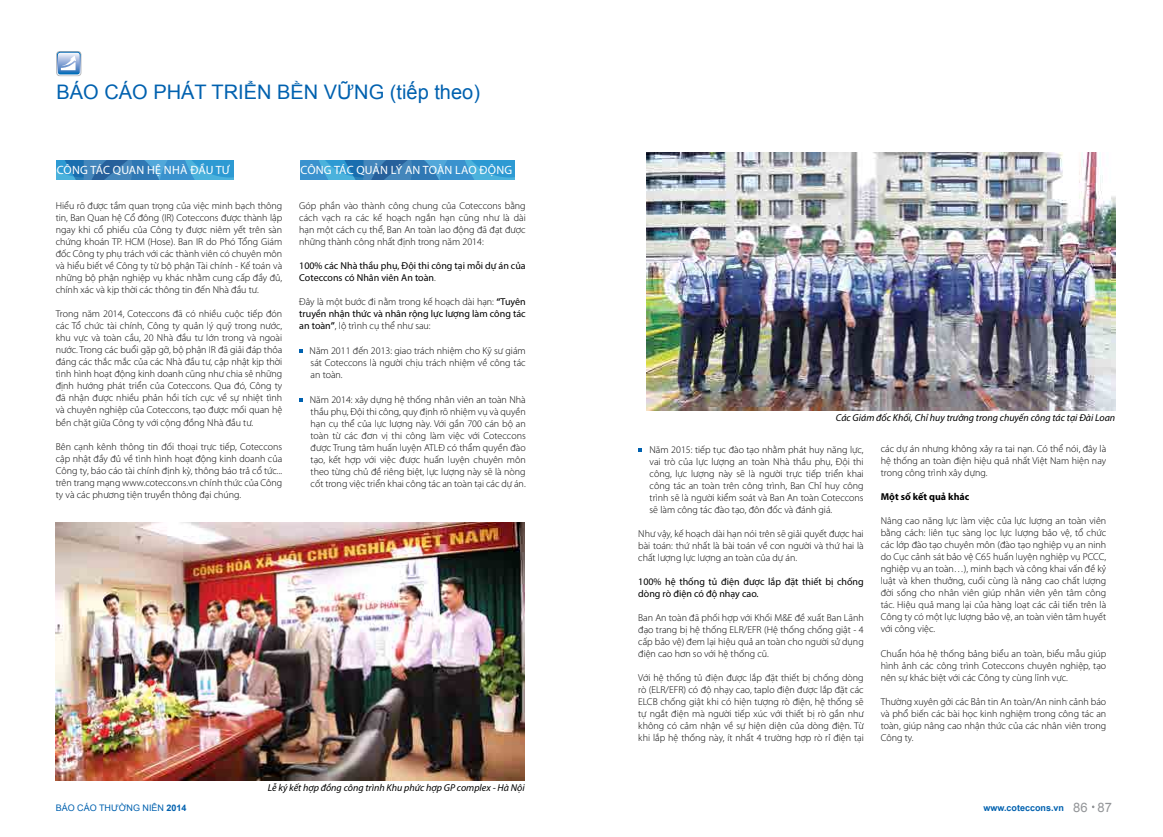
<style>
.page{position:relative;width:1163px;height:837px;background:#fff}
.page>*{position:absolute;margin:0;border:0;box-sizing:border-box;transform-origin:0 0}
.t1{font:20px "Arial";color:#0061af}
.t2{font:12px "Myriad Pro";letter-spacing:.02em;color:#fff}
.t3{font:300 10px/12px "Myriad Pro";color:#000;text-align:justify}
.t4{font:10px/12px "Myriad Pro";color:#000}
.t5{font:italic 10px "Myriad Pro";color:#000}
.t6{font:700 10px "Myriad Pro";color:#000}
.t7{font:9px "Arial";color:#0061af}
.t8{font:700 9px "Arial";color:#0061af}
.s1{font-weight:300}
.s2{font-weight:600}
.s3{font-weight:400}
.s4{font-weight:700}
.s5{font-weight:400;font-size:13px;color:#939598}
</style>
<div class="page">
<div style="left:57px;top:51px;width:24px;height:25px;border:1px solid #b1b4b6;border-radius:3px"></div>
<svg style="left:57px;top:52px;width:24px;height:23px"></svg>
<svg style="left:57px;top:161px;width:176px;height:19px;background:#378cc3"></svg>
<svg style="left:300px;top:161px;width:214px;height:19px;background:#388ec6"></svg>
<img style="left:56px;top:522px;width:468px;height:258px">
<img style="left:646px;top:152px;width:469px;height:258px">
<h1 class="t1" style="left:57px;top:78px;width:425px">BÁO CÁO PHÁT TRIỂN BỀN VỮNG (tiếp theo)</h1>
<p class="t2" style="left:57px;top:163px;width:175px">CÔNG TÁC QUAN HỆ NHÀ ĐẦU TƯ</p>
<p class="t2" style="left:300px;top:163px;width:213px">CÔNG TÁC QUẢN LÝ AN TOÀN LAO ĐỘNG</p>
<p class="t3" style="left:56px;top:200px;width:228px">Hiểu rõ được tầm quan trọng của việc minh bạch thông tin, Ban Quan hệ Cổ đông (IR) Coteccons được thành lập ngay khi cổ phiếu của Công ty được niêm yết trên sàn chứng khoán TP. HCM (Hose). Ban IR do Phó Tổng Giám đốc Công ty phụ trách với các thành viên có chuyên môn và hiểu biết về Công ty từ bộ phận Tài chính - Kế toán và những bộ phận nghiệp vụ khác nhằm cung cấp đầy đủ, chính xác và kịp thời các thông tin đến Nhà đầu tư.</p>
<p class="t3" style="left:56px;top:308px;width:228px">Trong năm 2014, Coteccons đã có nhiều cuộc tiếp đón các Tổ chức tài chính, Công ty quản lý quỹ trong nước, khu vực và toàn cầu, 20 Nhà đầu tư lớn trong và ngoài nước. Trong các buổi gặp gỡ, bộ phận IR đã giải đáp thỏa đáng các thắc mắc của các Nhà đầu tư, cập nhật kịp thời tình hình hoạt động kinh doanh cũng như chia sẻ những định hướng phát triển của Coteccons. Qua đó, Công ty đã nhận được nhiều phản hồi tích cực về sự nhiệt tình và chuyên nghiệp của Coteccons, tạo được mối quan hệ bền chặt giữa Công ty với cộng đồng Nhà đầu tư.</p>
<p class="t3" style="left:56px;top:440px;width:228px">Bên cạnh kênh thông tin đối thoại trực tiếp, Coteccons cập nhật đầy đủ về tình hình hoạt động kinh doanh của Công ty, báo cáo tài chính định kỳ, thông báo trả cổ tức... trên trang mạng www.coteccons.vn chính thức của Công ty và các phương tiện truyền thông đại chúng.</p>
<p class="t3" style="left:299px;top:200px;width:228px">Góp phần vào thành công chung của Coteccons bằng cách vạch ra các kế hoạch ngắn hạn cũng như là dài hạn một cách cụ thể, Ban An toàn lao động đã đạt được những thành công nhất định trong năm 2014:</p>
<p class="t4" style="left:299px;top:260px;width:228px">100% các Nhà thầu phụ, Đội thi công tại mỗi dự án của<br>Coteccons có Nhân viên An toàn<span class="s1">.</span></p>
<p class="t3" style="left:299px;top:296px;width:228px">Đây là một bước đi nằm trong kế hoạch dài hạn: <span class="s2">“</span><span class="s3">Tuyên truyền nhận thức và nhân rộng lực lượng làm công tác an toàn</span><span class="s2">”</span>, lộ trình cụ thể như sau:</p>
<p class="t3" style="left:309px;top:344px;width:217px">Năm 2011 đến 2013: giao trách nhiệm cho Kỹ sư giám sát Coteccons là người chịu trách nhiệm về công tác an toàn.</p>
<p class="t3" style="left:310px;top:393px;width:217px">Năm 2014: xây dựng hệ thống nhân viên an toàn Nhà thầu phụ, Đội thi công, quy định rõ nhiệm vụ và quyền hạn cụ thể của lực lượng này. Với gần 700 cán bộ an toàn từ các đơn vị thi công làm việc với Coteccons được Trung tâm huấn luyện ATLĐ có thẩm quyền đào tạo, kết hợp với việc được huấn luyện chuyên môn theo từng chủ đề riêng biệt, lực lượng này sẽ là nòng cốt trong việc triển khai công tác an toàn tại các dự án.</p>
<p class="t5" style="left:268px;top:780px;width:258px">Lễ ký kết hợp đồng công trình Khu phức hợp GP complex - Hà Nội</p>
<p class="t5" style="left:835px;top:411px;width:281px">Các Giám đốc Khối, Chỉ huy trưởng trong chuyến công tác tại Đài Loan</p>
<p class="t3" style="left:649px;top:443px;width:216px">Năm 2015: tiếp tục đào tạo nhằm phát huy năng lực, vai trò của lực lượng an toàn Nhà thầu phụ, Đội thi công, lực lượng này sẽ là người trực tiếp triển khai công tác an toàn trên công trình, Ban Chỉ huy công trình sẽ là người kiểm soát và Ban An toàn Coteccons sẽ làm công tác đào tạo, đôn đốc và đánh giá.</p>
<p class="t3" style="left:638px;top:527px;width:227px">Như vậy, kế hoạch dài hạn nói trên sẽ giải quyết được hai bài toán: thứ nhất là bài toán về con người và thứ hai là chất lượng lực lượng an toàn của dự án.</p>
<p class="t4" style="left:638px;top:575px;width:227px">100% hệ thống tủ điện được lắp đặt thiết bị chống dòng rò điện có độ nhạy cao.</p>
<p class="t3" style="left:638px;top:611px;width:227px">Ban An toàn đã phối hợp với Khối M&amp;E đề xuất Ban Lãnh đạo trang bị hệ thống ELR/EFR (Hệ thống chống giật - 4 cấp bảo vệ) đem lại hiệu quả an toàn cho người sử dụng điện cao hơn so với hệ thống cũ.</p>
<p class="t3" style="left:638px;top:671px;width:227px">Với hệ thống tủ điện được lắp đặt thiết bị chống dòng rò (ELR/EFR) có độ nhạy cao, taplo điện được lắp đặt các ELCB chống giật khi có hiện tượng rò điện, hệ thống sẽ tự ngắt điện mà người tiếp xúc với thiết bị rò gần như không có cảm nhận về sự hiện diện của dòng điện. Từ khi lắp hệ thống này, ít nhất 4 trường hợp rò rỉ điện tại</p>
<p class="t3" style="left:880px;top:442px;width:227px">các dự án nhưng không xảy ra tai nạn. Có thể nói, đây là hệ thống an toàn điện hiệu quả nhất Việt Nam hiện nay trong công trình xây dựng.</p>
<p class="t6" style="left:880px;top:490px;width:90px">Một số kết quả khác</p>
<p class="t3" style="left:880px;top:514px;width:227px">Nâng cao năng lực làm việc của lực lượng an toàn viên bằng cách: liên tục sàng lọc lực lượng bảo vệ, tổ chức các lớp đào tạo chuyên môn (đào tạo nghiệp vụ an ninh do Cục cảnh sát bảo vệ C65 huấn luyện nghiệp vụ PCCC, nghiệp vụ an toàn…), minh bạch và công khai vấn đề kỷ luật và khen thưởng, cuối cùng là nâng cao chất lượng đời sống cho nhân viên giúp nhân viên yên tâm công tác. Hiệu quả mang lại của hàng loạt các cải tiến trên là Công ty có một lực lượng bảo vệ, an toàn viên tâm huyết với công việc.</p>
<p class="t3" style="left:880px;top:646px;width:227px">Chuẩn hóa hệ thống bảng biểu an toàn, biểu mẫu giúp hình ảnh các công trình Coteccons chuyên nghiệp, tạo nên sự khác biệt với các Công ty cùng lĩnh vực.</p>
<p class="t3" style="left:880px;top:694px;width:227px">Thường xuyên gởi các Bản tin An toàn/An ninh cảnh báo và phổ biến các bài học kinh nghiệm trong công tác an toàn, giúp nâng cao nhận thức của các nhân viên trong Công ty.</p>
<p class="t7" style="left:56px;top:801px;width:132px">BÁO CÁO THƯỜNG NIÊN <span class="s4">2014</span></p>
<p class="t8" style="left:983px;top:801px;width:130px">www.coteccons.vn <span class="s5">86 87</span></p>
</div>
